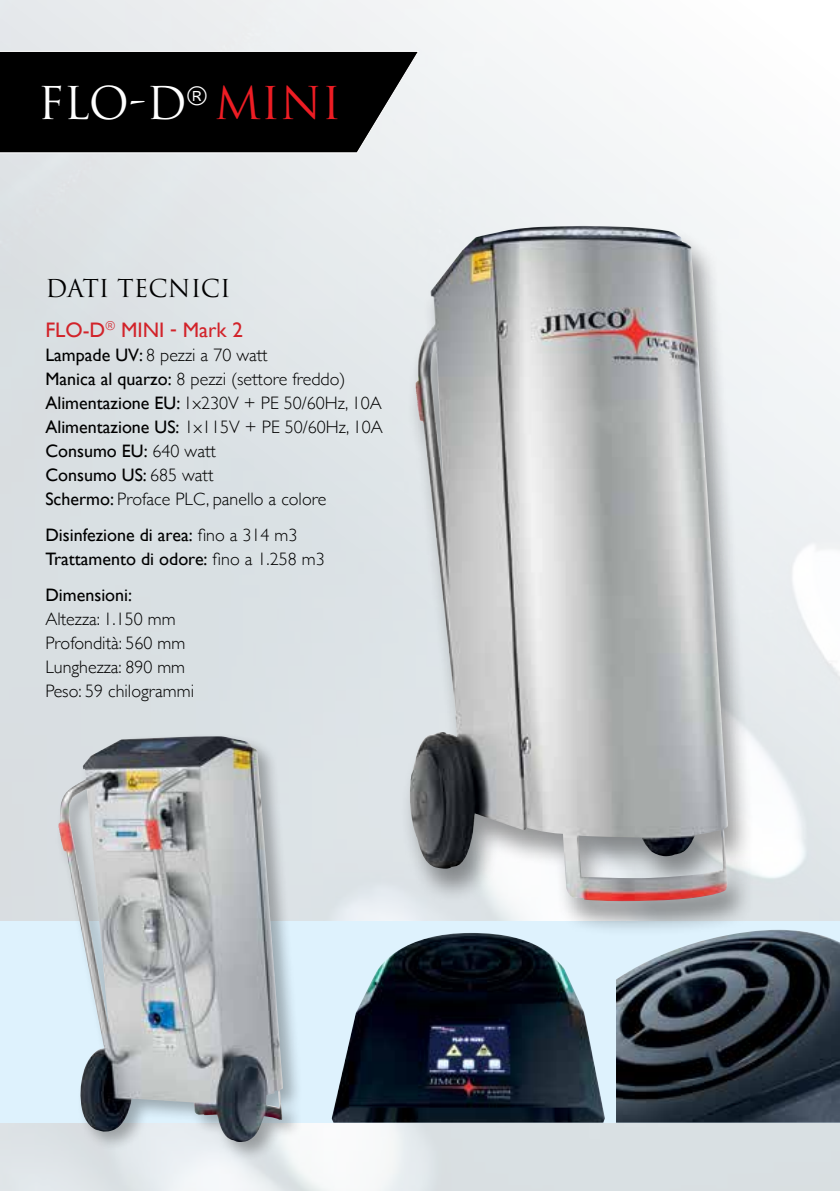
<style>
.page{position:relative;width:840px;height:1191px;background:#fff}
.page>*{position:absolute;margin:0;border:0;box-sizing:border-box;transform-origin:0 0}
.t1{font:44px "Trajan Pro";color:#fff}
.t2{font:24px "Trajan Pro";color:#000}
.t3{font:21px "Gill Sans";color:#d2232a}
.t4{font:300 18px/24px "Gill Sans";color:#000}
.t5{font:18px/24px "Gill Sans";color:#000}
.s1{color:#ed1d24}
.s2{font-weight:400}
.s3{font-weight:300}
</style>
<div class="page">
<img style="left:0;top:0;width:839px;height:1191px">
<svg style="left:0;top:51px;width:419px;height:103px;background:#181818"></svg>
<div style="left:0;top:921px;width:839px;height:201px;background:#def2fd"></div>
<img style="left:331px;top:937px;width:273px;height:185px">
<img style="left:616px;top:929px;width:223px;height:193px">
<div style="left:55px;top:733px;width:248px;height:429px;background:#000;opacity:.3"></div>
<img style="left:58px;top:736px;width:225px;height:406px">
<div style="left:399px;top:224px;width:355px;height:713px;background:#000;opacity:.4"></div>
<img style="left:409px;top:226px;width:318px;height:675px">
<h1 class="t1" style="left:38px;top:75px;width:208px">FLO-D<sup>®</sup> <span class="s1">mini</span></h1>
<h2 class="t2" style="left:45px;top:273px;width:187px">DATI TECNICI</h2>
<p class="t3" style="left:45px;top:318px;width:199px">FLO-D<sup>®</sup> MINI - Mark 2</p>
<p class="t4" style="left:45px;top:342px;width:339px"><span class="s2">Lampade UV:</span> 8 pezzi a 70 watt<br><span class="s2">Manica al quarzo:</span> 8 pezzi (settore freddo)<br><span class="s2">Alimentazione EU:</span> 1x230V + PE 50/60Hz, 10A <span class="s2">Alimentazione US:</span> 1x115V + PE 50/60Hz, 10A <span class="s2">Consumo EU:</span> 640 watt<br><span class="s2">Consumo US:</span> 685 watt<br><span class="s2">Schermo:</span> Proface PLC, panello a colore</p>
<p class="t5" style="left:45px;top:523px;width:280px">Disinfezione di area: <span class="s3">fino a 314 m3<br></span>Trattamento di odore: <span class="s3">fino a 1.258 m3</span></p>
<p class="t5" style="left:45px;top:583px;width:88px">Dimensioni:</p>
<p class="t4" style="left:45px;top:606px;width:150px">Altezza: 1.150 mm<br>Profondità: 560 mm<br>Lunghezza: 890 mm<br>Peso: 59 chilogrammi</p>
</div>
